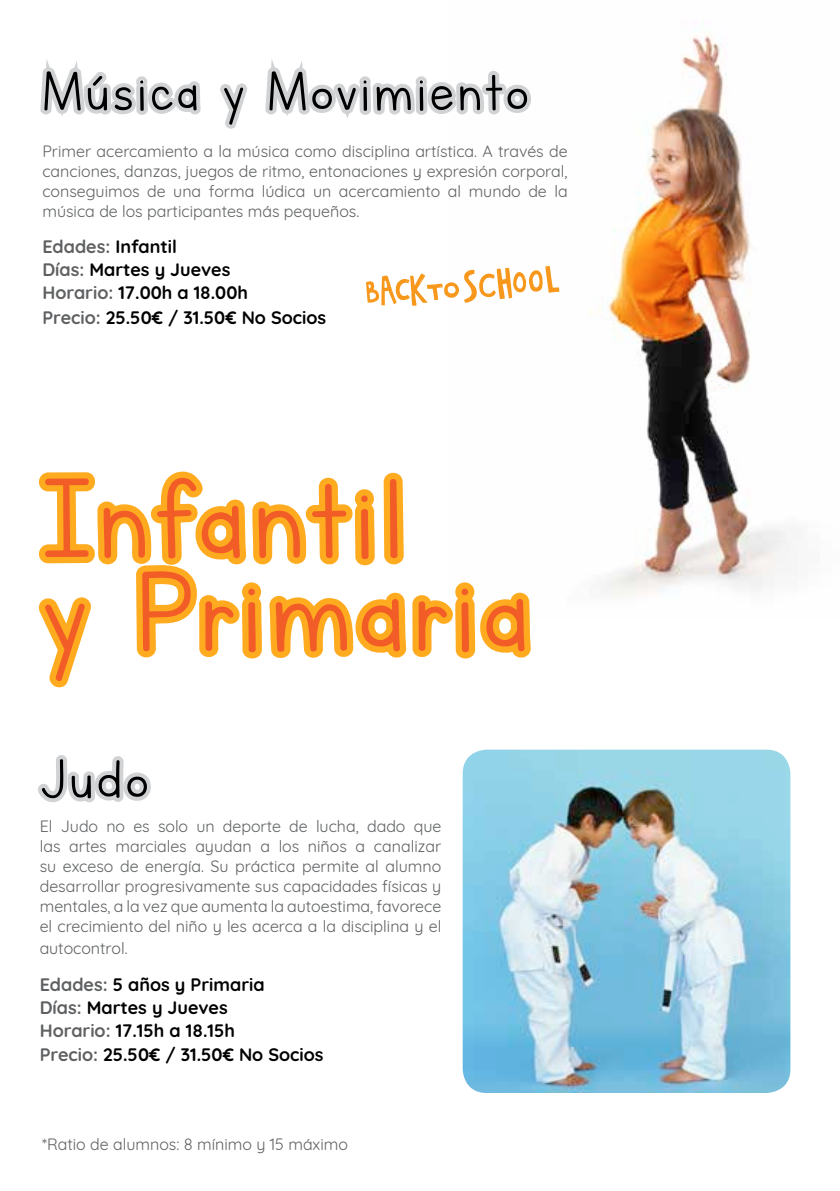
<style>
.page{position:relative;width:840px;height:1191px;background:#fff}
.page>*{position:absolute;margin:0;border:0;box-sizing:border-box;transform-origin:0 0}
.t1{font:133.6px "Lettersfor Learners";letter-spacing:.04em;color:#f15c27}
.t2{font:64px "Lettersfor Learners";letter-spacing:.04em;color:#000}
.t3{font:700 18px/22.8px "Quicksand";color:#000}
.t4{font:16px/20px "Quicksand";color:#5e6062;text-align:justify}
.s1{color:#5e6062}
</style>
<div class="page">
<img style="left:559px;top:34px;width:231px;height:563px">
<svg style="left:513px;top:592px;width:18px;height:66px"></svg>
<svg style="left:38px;top:471px;width:436px;height:332px"></svg>
<svg style="left:40px;top:59px;width:161px;height:57px"></svg>
<svg style="left:220px;top:83px;width:28px;height:46px"></svg>
<svg style="left:474px;top:589px;width:39px;height:65px"></svg>
<svg style="left:265px;top:59px;width:294px;height:247px"></svg>
<img style="left:462px;top:749px;width:328px;height:344px">
<h2 class="t2" style="left:42px;top:57px;width:488px">Música y Movimiento</h2>
<p class="t4" style="left:42px;top:139px;width:526px">Primer acercamiento a la música como disciplina artística. A través de canciones, danzas, juegos de ritmo, entonaciones y expresión corporal, conseguimos de una forma lúdica un acercamiento al mundo de la música de los participantes más pequeños.</p>
<p class="t3" style="left:42px;top:234px;width:207px"><span class="s1">Edades:</span> Infantil<br><span class="s1">Días:</span> Martes y Jueves<br><span class="s1">Horario:</span> 17.00h a 18.00h</p>
<p class="t3" style="left:42px;top:304px;width:285px"><span class="s1">Precio:</span> 25.50€ / 31.50€ No Socios</p>
<h1 class="t1" style="left:42px;top:447px;width:364px">Infantil</h1>
<h1 class="t1" style="left:42px;top:540px;width:490px">y Primaria</h1>
<h2 class="t2" style="left:41px;top:745px;width:109px">Judo</h2>
<p class="t4" style="left:40px;top:815px;width:403px">El Judo no es solo un deporte de lucha, dado que las artes marciales ayudan a los niños a canalizar su exceso de energía. Su práctica permite al alumno desarrollar progresivamente sus capacidades físicas y mentales, a la vez que aumenta la autoestima, favorece el crecimiento del niño y les acerca a la disciplina y el</p>
<p class="t4" style="left:40px;top:937px;width:89px">autocontrol.</p>
<p class="t3" style="left:40px;top:971px;width:226px"><span class="s1">Edades:</span> 5 años y Primaria<br><span class="s1">Días:</span> Martes y Jueves<br><span class="s1">Horario:</span> 17.15h a 18.15h</p>
<p class="t3" style="left:40px;top:1042px;width:285px"><span class="s1">Precio:</span> 25.50€ / 31.50€ No Socios</p>
<p class="t4" style="left:42px;top:1133px;width:307px">*Ratio de alumnos: 8 mínimo y 15 máximo</p>
</div>
